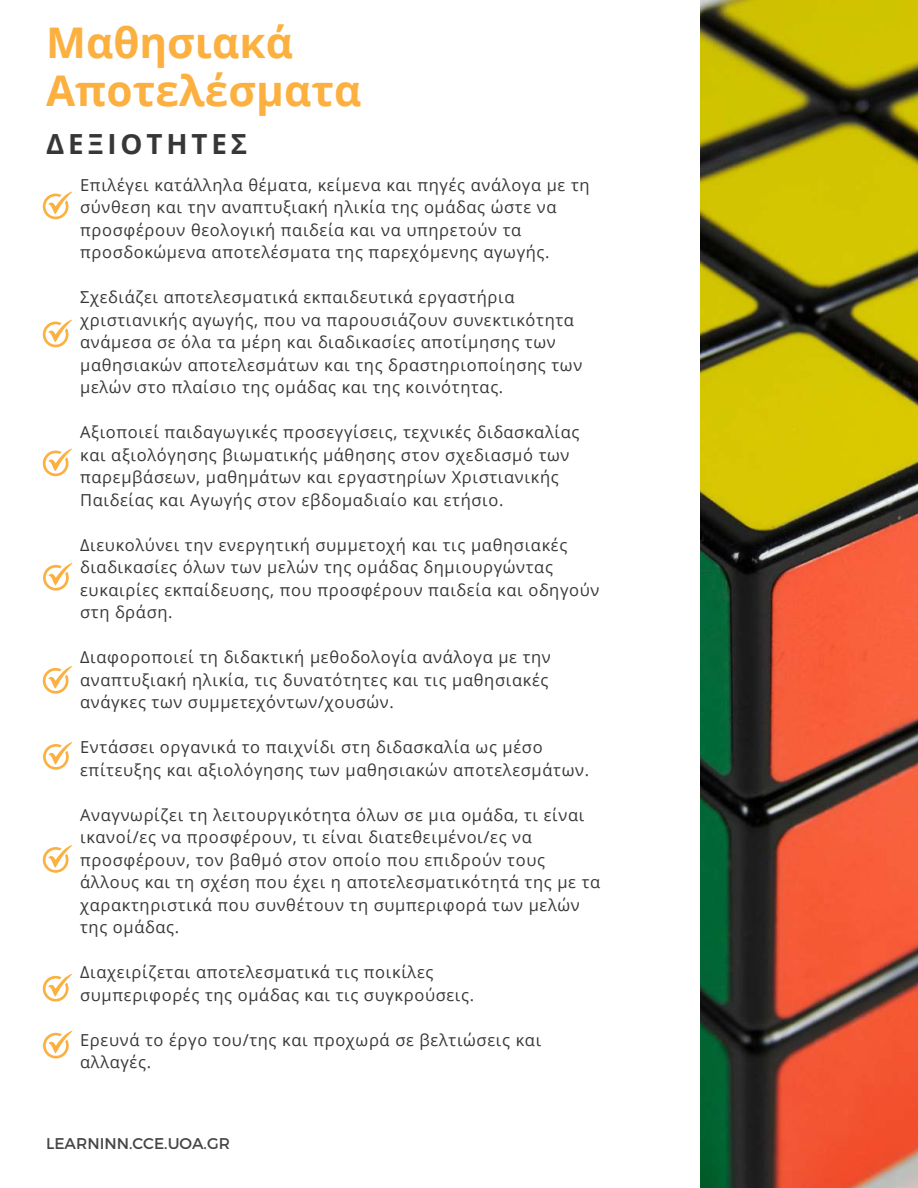
<style>
.page{position:relative;width:918px;height:1188px;background:#fff}
.page>*{position:absolute;margin:0;border:0;box-sizing:border-box;transform-origin:0 0}
.t1{font:700 42.3px/47.2px "Open Sans";color:#fbb040}
.t2{font:700 27.75px "Open Sans";letter-spacing:.14em;color:#373737}
.t3{font:16.5px/22.5px "Open Sans";letter-spacing:.04em;color:#373737}
.t4{font:15.6px "Montserrat";color:#454545}
</style>
<div class="page">
<img style="left:701px;top:0;width:217px;height:1188px">
<svg style="left:43px;top:192px;width:29px;height:27px"></svg>
<svg style="left:43px;top:320px;width:29px;height:27px"></svg>
<svg style="left:43px;top:449px;width:29px;height:27px"></svg>
<svg style="left:43px;top:563px;width:29px;height:28px"></svg>
<svg style="left:43px;top:666px;width:29px;height:28px"></svg>
<svg style="left:43px;top:742px;width:29px;height:28px"></svg>
<svg style="left:43px;top:845px;width:29px;height:28px"></svg>
<svg style="left:43px;top:974px;width:29px;height:28px"></svg>
<svg style="left:43px;top:1031px;width:29px;height:28px"></svg>
<h1 class="t1" style="left:46px;top:18px;width:317px">Μαθησιακά<br>Αποτελέσματα</h1>
<h2 class="t2" style="left:46px;top:125px;width:203px">ΔΕΞΙΟΤΗΤΕΣ</h2>
<p class="t3" style="left:80px;top:173px;width:511px">Επιλέγει κατάλληλα θέματα, κείμενα και πηγές ανάλογα με τη σύνθεση και την αναπτυξιακή ηλικία της ομάδας ώστε να προσφέρουν θεολογική παιδεία και να υπηρετούν τα προσδοκώμενα αποτελέσματα της παρεχόμενης αγωγής.</p>
<p class="t3" style="left:80px;top:286px;width:504px">Σχεδιάζει αποτελεσματικά εκπαιδευτικά εργαστήρια χριστιανικής αγωγής, που να παρουσιάζουν συνεκτικότητα ανάμεσα σε όλα τα μέρη και διαδικασίες αποτίμησης των μαθησιακών αποτελεσμάτων και της δραστηριοποίησης των μελών στο πλαίσιο της ομάδας και της κοινότητας.</p>
<p class="t3" style="left:80px;top:421px;width:501px">Αξιοποιεί παιδαγωγικές προσεγγίσεις, τεχνικές διδασκαλίας και αξιολόγησης βιωματικής μάθησης στον σχεδιασμό των παρεμβάσεων, μαθημάτων και εργαστηρίων Χριστιανικής Παιδείας και Αγωγής στον εβδομαδιαίο και ετήσιο.</p>
<p class="t3" style="left:80px;top:533px;width:521px">Διευκολύνει την ενεργητική συμμετοχή και τις μαθησιακές διαδικασίες όλων των μελών της ομάδας δημιουργώντας ευκαιρίες εκπαίδευσης, που προσφέρουν παιδεία και οδηγούν στη δράση.</p>
<p class="t3" style="left:80px;top:646px;width:472px">Διαφοροποιεί τη διδακτική μεθοδολογία ανάλογα με την αναπτυξιακή ηλικία, τις δυνατότητες και τις μαθησιακές ανάγκες των συμμετεχόντων/χουσών.</p>
<p class="t3" style="left:80px;top:736px;width:510px">Εντάσσει οργανικά το παιχνίδι στη διδασκαλία ως μέσο επίτευξης και αξιολόγησης των μαθησιακών αποτελεσμάτων.</p>
<p class="t3" style="left:80px;top:803px;width:522px">Αναγνωρίζει τη λειτουργικότητα όλων σε μια ομάδα, τι είναι ικανοί/ες να προσφέρουν, τι είναι διατεθειμένοι/ες να προσφέρουν, τον βαθμό στον οποίο που επιδρούν τους άλλους και τη σχέση που έχει η αποτελεσματικότητά της με τα χαρακτηριστικά που συνθέτουν τη συμπεριφορά των μελών της ομάδας.</p>
<p class="t3" style="left:80px;top:961px;width:396px">Διαχειρίζεται αποτελεσματικά τις ποικίλες συμπεριφορές της ομάδας και τις συγκρούσεις.</p>
<p class="t3" style="left:80px;top:1028px;width:463px">Ερευνά το έργο του/της και προχωρά σε βελτιώσεις και αλλαγές.</p>
<p class="t4" style="left:46px;top:1134px;width:185px">LEARNINN.CCE.UOA.GR</p>
</div>
